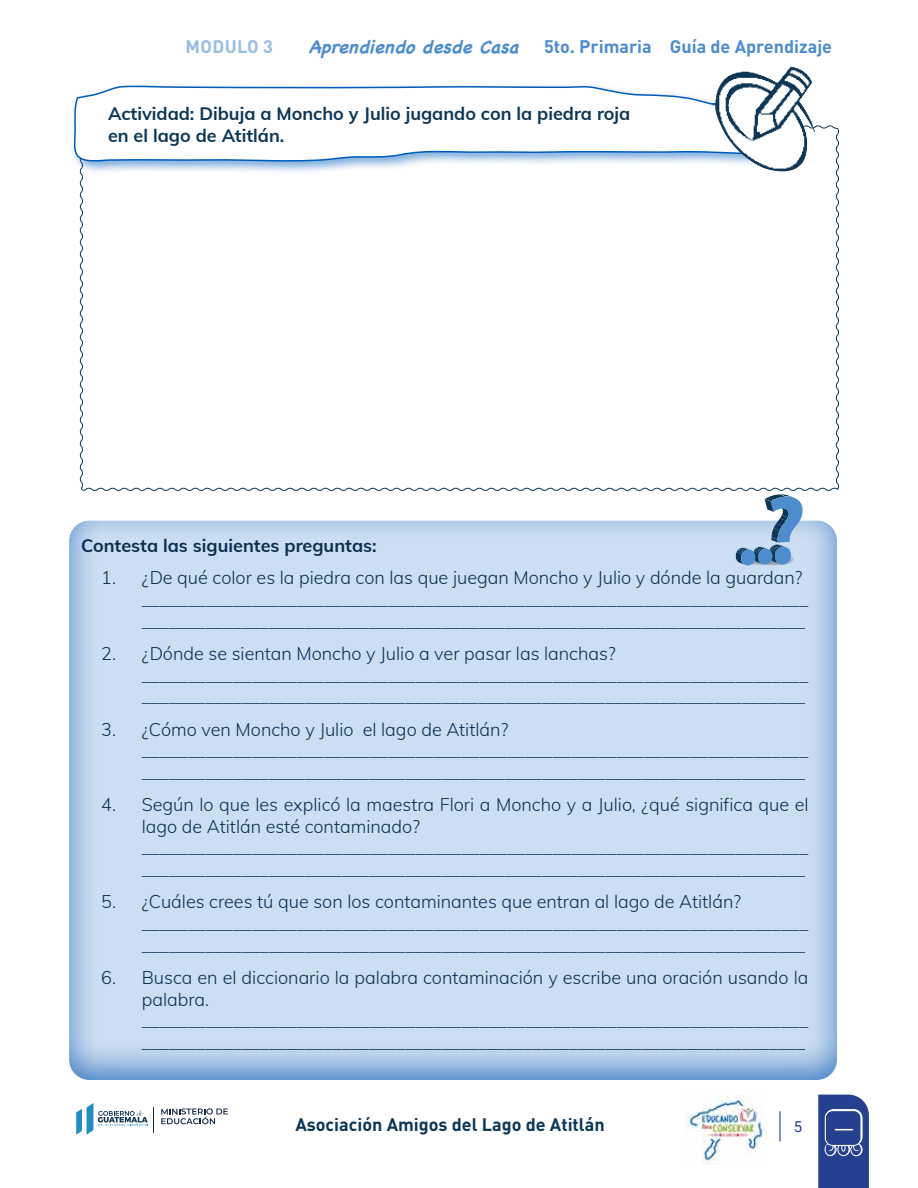
<style>
.page{position:relative;width:918px;height:1188px;background:#fff}
.page>*{position:absolute;margin:0;border:0;box-sizing:border-box;transform-origin:0 0}
.t1{font:300 18px/21.6px "Muli";color:#0d3756}
.t2{font:700 18px/21.6px "Muli";color:#0d3756}
.t3{font:700 18px "DIN Pro";color:#4d8dce}
.t4{font:700 18px "DIN Pro";color:#0d3756}
.t5{font:700 18px "DIN Pro";letter-spacing:.02em;color:#99bee3}
.t6{font:18px "Ajilab'al Cholsamaj";color:#fff}
.t7{font:15px "Roboto";color:#25408f}
.s1{font-family:"Chalkboard";font-style:italic}
</style>
<div class="page">
<svg style="left:818px;top:1095px;width:51px;height:93px;background:#395299"></svg>
<div style="left:825px;top:1111px;width:36px;height:34px;background:#25408f;border-radius:7px"></div>
<div style="left:825px;top:1110px;width:36px;height:36px;border:1px solid #fff;border-radius:7px"></div>
<hr style="left:779px;top:1111px;width:2px;height:30px;background:#25408f">
<img style="left:685px;top:1096px;width:82px;height:68px">
<svg style="left:161px;top:1108px;width:67px;height:16px"></svg>
<svg style="left:76px;top:1103px;width:78px;height:32px"></svg>
<svg style="left:79px;top:124px;width:760px;height:367px"></svg>
<div style="left:71px;top:81px;width:716px;height:93px;background:#005cb9;opacity:.5"></div>
<svg style="left:73px;top:82px;width:701px;height:84px"></svg>
<img style="left:758px;top:66px;width:33px;height:17px">
<div style="left:57px;top:510px;width:793px;height:570px;background:#005cb9;opacity:.7"></div>
<svg style="left:734px;top:494px;width:69px;height:72px"></svg>
<p class="t5" style="left:186px;top:32px;width:89px">MODULO 3</p>
<p class="t3" style="left:309px;top:32px;width:525px"><span class="s1">AprendiendodesdeCasa</span> 5to. Primaria Guía de Aprendizaje</p>
<p class="t2" style="left:108px;top:102px;width:524px">Actividad: Dibuja a Moncho y Julio jugando con la piedra roja en el lago de Atitlán.</p>
<p class="t2" style="left:81px;top:534px;width:297px">Contesta las siguientes preguntas:</p>
<p class="t1" style="left:142px;top:566px;width:668px;text-indent:-40px">1. ¿De qué color es la piedra con las que juegan Moncho y Julio y dónde la guardan? _________________________________________________________________________ _________________________________________________________________________</p>
<p class="t1" style="left:142px;top:642px;width:668px;text-indent:-40px">2. ¿Dónde se sientan Moncho y Julio a ver pasar las lanchas? _________________________________________________________________________ _________________________________________________________________________</p>
<p class="t1" style="left:142px;top:717px;width:668px;text-indent:-40px">3. ¿Cómo ven Moncho y Julio el lago de Atitlán? _________________________________________________________________________ _________________________________________________________________________</p>
<p class="t1" style="left:142px;top:793px;width:668px;text-indent:-40px">4. Según lo que les explicó la maestra Flori a Moncho y a Julio, ¿qué significa que el lago de Atitlán esté contaminado? _________________________________________________________________________ _________________________________________________________________________</p>
<p class="t1" style="left:142px;top:890px;width:668px;text-indent:-40px">5. ¿Cuáles crees tú que son los contaminantes que entran al lago de Atitlán? _________________________________________________________________________ _________________________________________________________________________</p>
<p class="t1" style="left:142px;top:966px;width:668px;text-indent:-40px">6. Busca en el diccionario la palabra contaminación y escribe una oración usando la palabra. _________________________________________________________________________ _________________________________________________________________________</p>
<p class="t4" style="left:295px;top:1109px;width:311px">Asociación Amigos del Lago de Atitlán</p>
<p class="t7" style="left:794px;top:1116px;width:10px">5</p>
<p class="t6" style="left:854px;top:1128px;width:5px;rotate:90deg">t</p>
</div>
